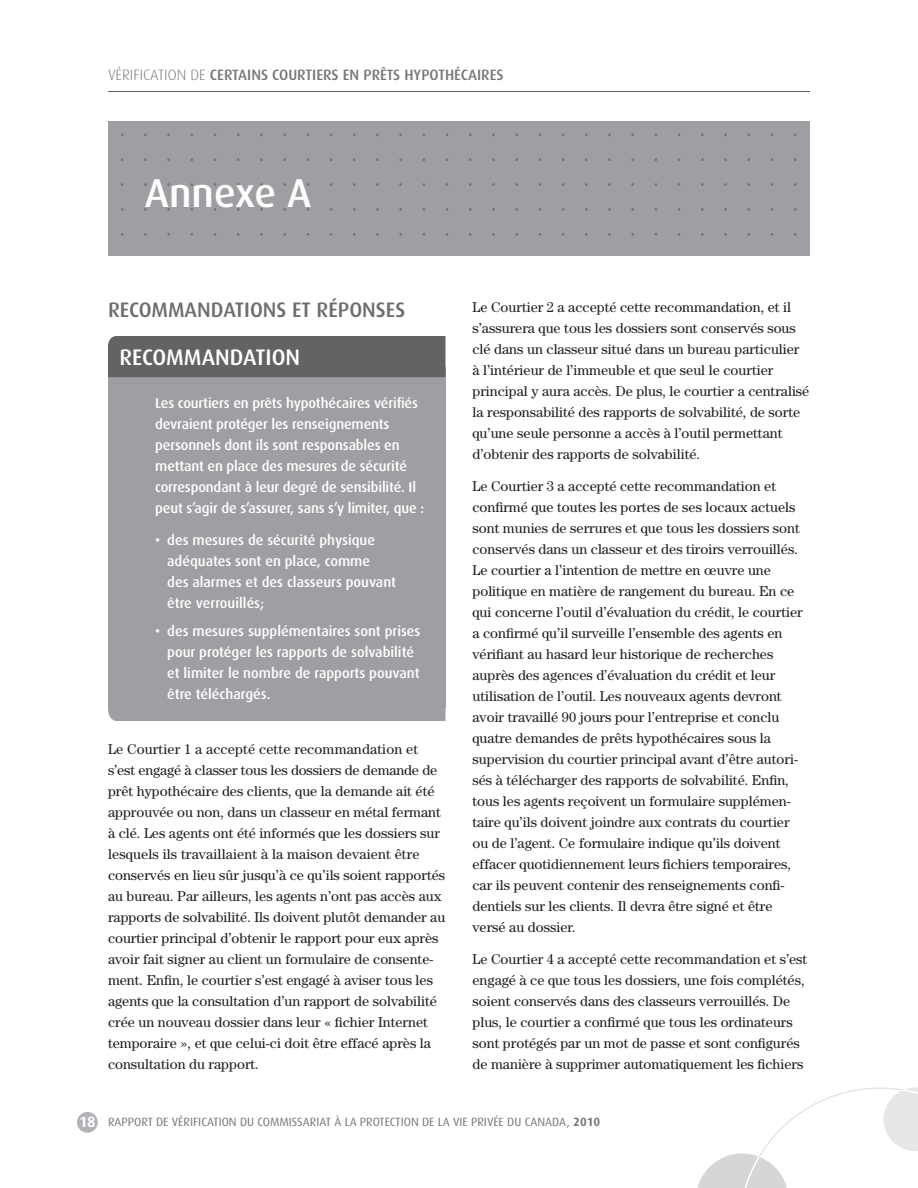
<style>
.page{position:relative;width:918px;height:1188px;background:#fff}
.page>*{position:absolute;margin:0;border:0;box-sizing:border-box;transform-origin:0 0}
.t1{font:500 40.5px "Dax";color:#fff}
.t2{font:500 22.5px "Dax";color:#fff}
.t3{font:500 21px "Dax";color:#6c6d70}
.t4{font:500 15px "Dax";color:#76787b}
.t5{font:14.25px/21px "Century";color:#231f20}
.t6{font:500 14.25px/21px "Dax";letter-spacing:-.01em;color:#fff}
.t7{font:12px "Dax";color:#76787b}
.t8{font:700 12px "Dax";color:#76787b}
.s1{font-weight:300}
.s2{font-weight:700;font-size:15px;color:#fff}
.s3{font-weight:400}
</style>
<div class="page">
<hr style="left:108px;top:91px;width:702px;height:1px;background:#636366">
<div style="left:77px;top:1112px;width:21px;height:21px;background:#b2b3b7;border-radius:50%"></div>
<div style="left:108px;top:122px;width:702px;height:134px;background:#9d9fa2"></div>
<div style="left:108px;top:708px;width:338px;height:13px;background:#9d9fa2"></div>
<div style="left:108px;top:367px;width:338px;height:341px;background:#9d9fa2"></div>
<div style="left:108px;top:336px;width:338px;height:41px;background:#636366"></div>
<svg style="left:697px;top:1087px;width:221px;height:101px"></svg>
<p class="t4" style="left:108px;top:67px;width:397px"><span class="s1">VÉRIFICATION DE</span> certains courtiers en prêts hypothécaires</p>
<h1 class="t1" style="left:145px;top:170px;width:167px">Annexe A</h1>
<h3 class="t3" style="left:108px;top:298px;width:299px">Recommandations et réponses</h3>
<h2 class="t2" style="left:120px;top:344px;width:182px">Recommandation</h2>
<p class="t6" style="left:155px;top:393px;width:270px">Les courtiers en prêts hypothécaires vérifiés devraient protéger les renseignements personnels dont ils sont responsables en mettant en place des mesures de sécurité correspondant à leur degré de sensibilité. Il peut s’agir de s’assurer, sans s’y limiter, que :</p>
<p class="t6" style="left:167px;top:530px;width:230px;text-indent:-12px">• des mesures de sécurité physique adéquates sont en place, comme<br>des alarmes et des classeurs pouvant être verrouillés;</p>
<p class="t6" style="left:167px;top:621px;width:255px;text-indent:-12px">• des mesures supplémentaires sont prises pour protéger les rapports de solvabilité et limiter le nombre de rapports pouvant être téléchargés.</p>
<p class="t5" style="left:108px;top:739px;width:339px">Le Courtier 1 a accepté cette recommandation et s’est engagé à classer tous les dossiers de demande de prêt hypothécaire des clients, que la demande ait été approuvée ou non, dans un classeur en métal fermant à clé. Les agents ont été informés que les dossiers sur lesquels ils travaillaient à la maison devaient être conservés en lieu sûr jusqu’à ce qu’ils soient rapportés au bureau. Par ailleurs, les agents n’ont pas accès aux rapports de solvabilité. Ils doivent plutôt demander au courtier principal d’obtenir le rapport pour eux après avoir fait signer au client un formulaire de consente&shy;ment. Enfin, le courtier s’est engagé à aviser tous les agents que la consultation d’un rapport de solvabilité crée un nouveau dossier dans leur « fichier Internet temporaire », et que celui-ci doit être effacé après la consultation du rapport.</p>
<p class="t5" style="left:473px;top:296px;width:338px">Le Courtier 2 a accepté cette recommandation, et il s’assurera que tous les dossiers sont conservés sous clé dans un classeur situé dans un bureau particulier à l’intérieur de l’immeuble et que seul le courtier principal y aura accès. De plus, le courtier a centralisé la responsabilité des rapports de solvabilité, de sorte qu’une seule personne a accès à l’outil permettant d’obtenir des rapports de solvabilité.</p>
<p class="t5" style="left:473px;top:475px;width:332px">Le Courtier 3 a accepté cette recommandation et confirmé que toutes les portes de ses locaux actuels sont munies de serrures et que tous les dossiers sont conservés dans un classeur et des tiroirs verrouillés.<br>Le courtier a l’intention de mettre en œuvre une politique en matière de rangement du bureau. En ce qui concerne l’outil d’évaluation du crédit, le courtier a confirmé qu’il surveille l’ensemble des agents en vérifiant au hasard leur historique de recherches auprès des agences d’évaluation du crédit et leur utilisation de l’outil. Les nouveaux agents devront avoir travaillé 90 jours pour l’entreprise et conclu quatre demandes de prêts hypothécaires sous la supervision du courtier principal avant d’être autori&shy;sés à télécharger des rapports de solvabilité. Enfin, tous les agents reçoivent un formulaire supplémen&shy;taire qu’ils doivent joindre aux contrats du courtier ou de l’agent. Ce formulaire indique qu’ils doivent effacer quotidiennement leurs fichiers temporaires, car ils peuvent contenir des renseignements confi&shy;dentiels sur les clients. Il devra être signé et être versé au dossier.</p>
<p class="t5" style="left:473px;top:948px;width:336px">Le Courtier 4 a accepté cette recommandation et s’est engagé à ce que tous les dossiers, une fois complétés, soient conservés dans des classeurs verrouillés. De plus, le courtier a confirmé que tous les ordinateurs sont protégés par un mot de passe et sont configurés de manière à supprimer automatiquement les fichiers</p>
<p class="t7" style="left:79px;top:1115px;width:43px"><span class="s2">18</span> RAPPORT</p>
<p class="t7" style="left:156px;top:1115px;width:49px">DE VÉRI FICATION</p>
<p class="t7" style="left:240px;top:1115px;width:30px">DU COMMISSARIAT</p>
<p class="t7" style="left:334px;top:1115px;width:33px">À LA PROTECTION</p>
<p class="t7" style="left:422px;top:1115px;width:117px">DE LA VIE PRIVÉE DU CANADA</p>
<p class="t8" style="left:567px;top:1115px;width:35px"><span class="s3">,</span> 2010</p>
</div>
